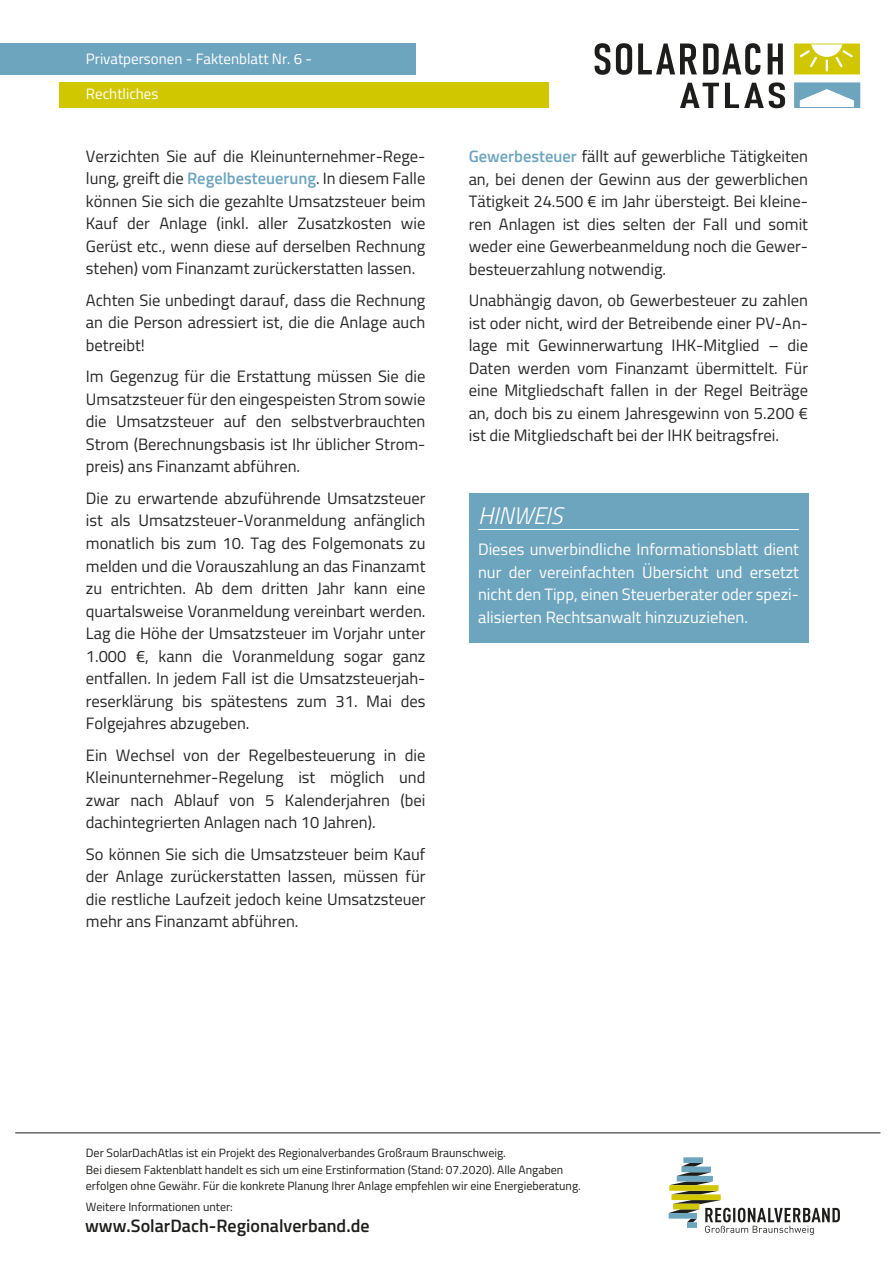
<style>
.page{position:relative;width:893px;height:1263px;background:#fff}
.page>*{position:absolute;margin:0;border:0;box-sizing:border-box;transform-origin:0 0}
.t1{font:italic 300 24px "Titillium";color:#fff}
.t2{font:600 18px "Titillium";color:#1d1d1b}
.t3{font:16.5px/22.5px "Titillium";color:#272627;text-align:justify}
.t4{font:16.5px/22.5px "Titillium";color:#fff;text-align:justify}
.t5{font:15px "Titillium";color:#fff}
.t6{font:12px/16.5px "Titillium";color:#1d1d1b}
.s1{font-weight:600;color:#6da5bf}
</style>
<div class="page">
<div style="left:469px;top:493px;width:339px;height:149px;background:#6da5bf"></div>
<hr style="left:478px;top:529px;width:321px;height:1px;background:#fff">
<div style="left:59px;top:82px;width:490px;height:26px;background:#d1c700"></div>
<div style="left:0;top:43px;width:416px;height:31px;background:#6da5bf"></div>
<svg style="left:595px;top:43px;width:15px;height:32px"></svg>
<svg style="left:616px;top:43px;width:16px;height:32px"></svg>
<svg style="left:638px;top:44px;width:59px;height:30px"></svg>
<svg style="left:703px;top:43px;width:57px;height:32px"></svg>
<svg style="left:768px;top:44px;width:15px;height:30px"></svg>
<svg style="left:680px;top:83px;width:39px;height:25px"></svg>
<svg style="left:725px;top:82px;width:60px;height:26px"></svg>
<svg style="left:794px;top:44px;width:66px;height:30px"></svg>
<svg style="left:794px;top:82px;width:66px;height:26px"></svg>
<svg style="left:669px;top:1157px;width:171px;height:78px"></svg>
<hr style="left:15px;top:1132px;width:865px;height:1px;background:#1d1d1b">
<p class="t5" style="left:86px;top:48px;width:228px">Privatpersonen - Faktenblatt Nr. 6 -</p>
<p class="t5" style="left:86px;top:82px;width:74px">Rechtliches</p>
<p class="t3" style="left:86px;top:144px;width:341px">Verzichten Sie auf die Kleinunternehmer-Rege&shy;lung, greift die <span class="s1">Regelbesteuerung</span>. In diesem Falle können Sie sich die gezahlte Umsatzsteuer beim Kauf der Anlage (inkl. aller Zusatzkosten wie Gerüst etc., wenn diese auf derselben Rechnung stehen) vom Finanzamt zurückerstatten lassen.</p>
<p class="t3" style="left:86px;top:288px;width:341px">Achten Sie unbedingt darauf, dass die Rechnung an die Person adressiert ist, die die Anlage auch betreibt!</p>
<p class="t3" style="left:86px;top:365px;width:341px">Im Gegenzug für die Erstattung müssen Sie die Umsatzsteuer für den eingespeisten Strom sowie die Umsatzsteuer auf den selbstverbrauchten Strom (Berechnungsbasis ist Ihr üblicher Strom&shy;preis) ans Finanzamt abführen.</p>
<p class="t3" style="left:86px;top:486px;width:341px">Die zu erwartende abzuführende Umsatzsteuer ist als Umsatzsteuer-Voranmeldung anfänglich monatlich bis zum 10. Tag des Folgemonats zu melden und die Vorauszahlung an das Finanzamt zu entrichten. Ab dem dritten Jahr kann eine quartalsweise Voranmeldung vereinbart werden.<br>Lag die Höhe der Umsatzsteuer im Vorjahr unter 1.000 €, kann die Voranmeldung sogar ganz entfallen. In jedem Fall ist die Umsatzsteuerjah&shy;reserklärung bis spätestens zum 31. Mai des Folgejahres abzugeben.</p>
<p class="t3" style="left:86px;top:743px;width:341px">Ein Wechsel von der Regelbesteuerung in die Kleinunternehmer-Regelung ist möglich und zwar nach Ablauf von 5 Kalenderjahren (bei dachintegrierten Anlagen nach 10 Jahren).</p>
<p class="t3" style="left:86px;top:842px;width:341px">So können Sie sich die Umsatzsteuer beim Kauf der Anlage zurückerstatten lassen, müssen für die restliche Laufzeit jedoch keine Umsatzsteuer mehr ans Finanzamt abführen.</p>
<p class="t3" style="left:469px;top:144px;width:341px"><span class="s1">Gewerbesteuer</span> fällt auf gewerbliche Tätigkeiten an, bei denen der Gewinn aus der gewerblichen Tätigkeit 24.500 € im Jahr übersteigt. Bei kleine&shy;ren Anlagen ist dies selten der Fall und somit weder eine Gewerbeanmeldung noch die Gewer&shy;besteuerzahlung notwendig.</p>
<p class="t3" style="left:469px;top:288px;width:341px">Unabhängig davon, ob Gewerbesteuer zu zahlen ist oder nicht, wird der Betreibende einer PV-An&shy;lage mit Gewinnerwartung IHK-Mitglied – die Daten werden vom Finanzamt übermittelt. Für eine Mitgliedschaft fallen in der Regel Beiträge an, doch bis zu einem Jahresgewinn von 5.200 € ist die Mitgliedschaft bei der IHK beitragsfrei.</p>
<h1 class="t1" style="left:478px;top:498px;width:86px">HINWEIS</h1>
<p class="t4" style="left:478px;top:538px;width:322px">Dieses unverbindliche Informationsblatt dient nur der vereinfachten Übersicht und ersetzt nicht den Tipp, einen Steuerberater oder spezi&shy;alisierten Rechtsanwalt hinzuzuziehen.</p>
<p class="t6" style="left:86px;top:1144px;width:496px">Der SolarDachAtlas ist ein Projekt des Regionalverbandes Großraum Braunschweig.<br>Bei diesem Faktenblatt handelt es sich um eine Erstinformation (Stand: 07.2020). Alle Angaben erfolgen ohne Gewähr. Für die konkrete Planung Ihrer Anlage empfehlen wir eine Energieberatung.</p>
<p class="t6" style="left:86px;top:1198px;width:148px">Weitere Informationen unter:</p>
<p class="t2" style="left:85px;top:1212px;width:286px">www.SolarDach-Regionalverband.de</p>
</div>
